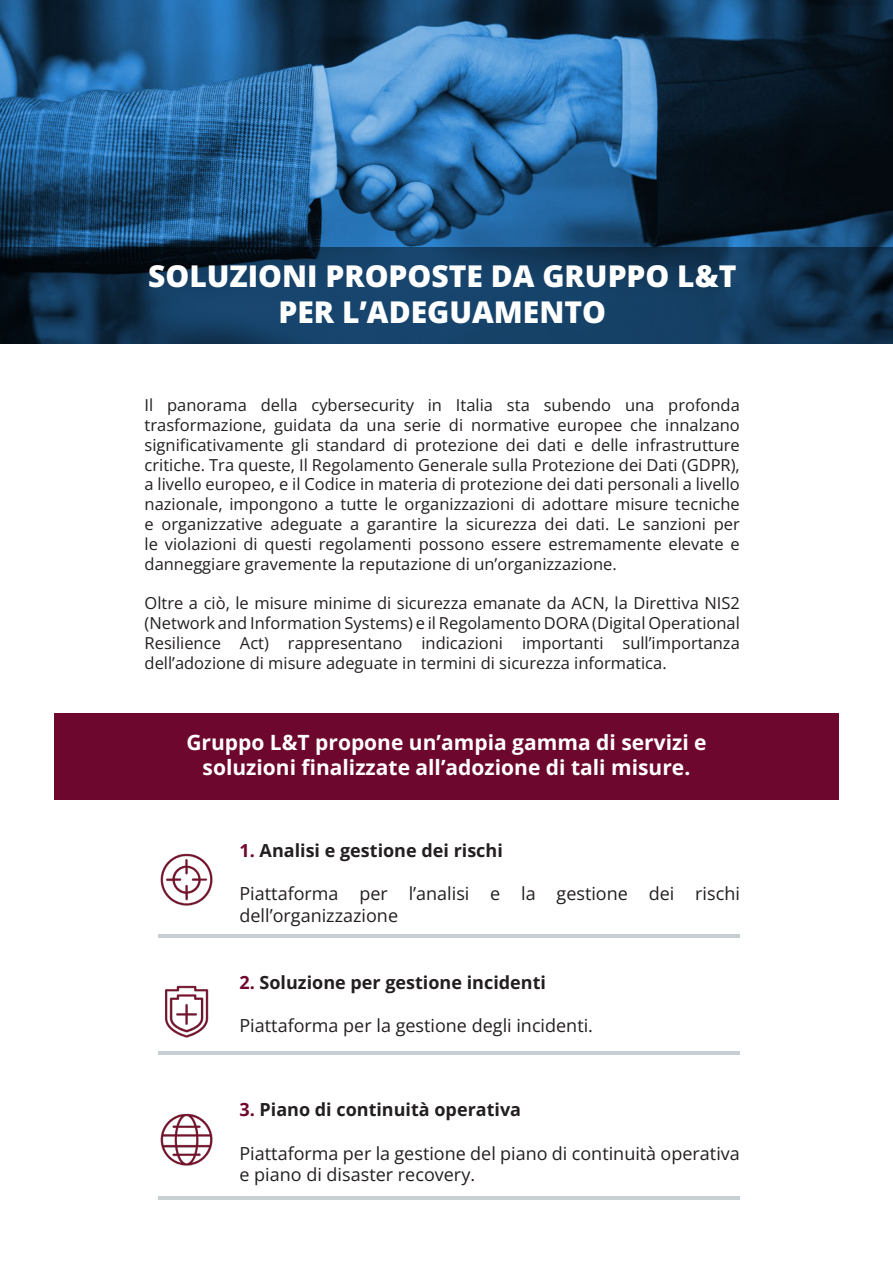
<style>
.page{position:relative;width:893px;height:1263px;background:#fff}
.page>*{position:absolute;margin:0;border:0;box-sizing:border-box;transform-origin:0 0}
.t1{font:800 30px "Open Sans";color:#fff}
.t2{font:700 21px/25.2px "Open Sans";color:#fff;text-align:center}
.t3{font:18px/21.6px "Open Sans";color:#231f20}
.t4{font:700 18px "Open Sans";color:#231f20}
.t5{font:16.5px/19.8px "Open Sans";color:#231f20;text-align:justify}
.s1{color:#6f062f}
</style>
<div class="page">
<img style="left:0;top:0;width:893px;height:247px">
<div style="left:54px;top:713px;width:785px;height:86px;background:#6e072e"></div>
<svg style="left:0;top:247px;width:893px;height:97px;background:#123657"></svg>
<img style="left:160px;top:853px;width:53px;height:53px">
<img style="left:160px;top:1113px;width:53px;height:53px">
<img style="left:165px;top:985px;width:44px;height:53px">
<hr style="left:158px;top:1051px;width:582px;height:3px;background:#c7cfd2">
<hr style="left:158px;top:934px;width:582px;height:4px;background:#c7cfd2">
<hr style="left:158px;top:1197px;width:582px;height:3px;background:#c7cfd2">
<p class="t1" style="left:148px;top:256px;width:590px">SOLUZIONI PROPOSTE DA GRUPPO L&amp;T</p>
<p class="t1" style="left:278px;top:292px;width:329px">PER L’ADEGUAMENTO</p>
<p class="t5" style="left:145px;top:395px;width:597px">Il panorama della cybersecurity in Italia sta subendo una profonda trasformazione, guidata da una serie di normative europee che innalzano significativamente gli standard di protezione dei dati e delle infrastrutture critiche. Tra queste, Il Regolamento Generale sulla Protezione dei Dati (GDPR), a livello europeo, e il Codice in materia di protezione dei dati personali a livello nazionale, impongono a tutte le organizzazioni di adottare misure tecniche e organizzative adeguate a garantire la sicurezza dei dati. Le sanzioni per le violazioni di questi regolamenti possono essere estremamente elevate e danneggiare gravemente la reputazione di un’organizzazione.</p>
<p class="t5" style="left:145px;top:593px;width:597px">Oltre a ciò, le misure minime di sicurezza emanate da ACN, la Direttiva NIS2 (Network and Information Systems) e il Regolamento DORA (Digital Operational Resilience Act) rappresentano indicazioni importanti sull’importanza dell’adozione di misure adeguate in termini di sicurezza informatica.</p>
<p class="t2" style="left:186px;top:729px;width:522px">Gruppo L&amp;T propone un’ampia gamma di servizi e soluzioni finalizzate all’adozione di tali misure.</p>
<p class="t4" style="left:239px;top:838px;width:265px"><span class="s1">1.</span> Analisi e gestione dei rischi</p>
<p class="t3" style="left:239px;top:882px;width:502px">Piattaforma per l’analisi e la gestione dei rischi dell’organizzazione</p>
<p class="t4" style="left:239px;top:970px;width:308px"><span class="s1">2.</span> Soluzione per gestione incidenti</p>
<p class="t3" style="left:239px;top:1014px;width:355px">Piattaforma per la gestione degli incidenti.</p>
<p class="t4" style="left:239px;top:1097px;width:283px"><span class="s1">3.</span> Piano di continuità operativa</p>
<p class="t3" style="left:239px;top:1142px;width:502px">Piattaforma per la gestione del piano di continuità operativa e piano di disaster recovery.</p>
</div>
